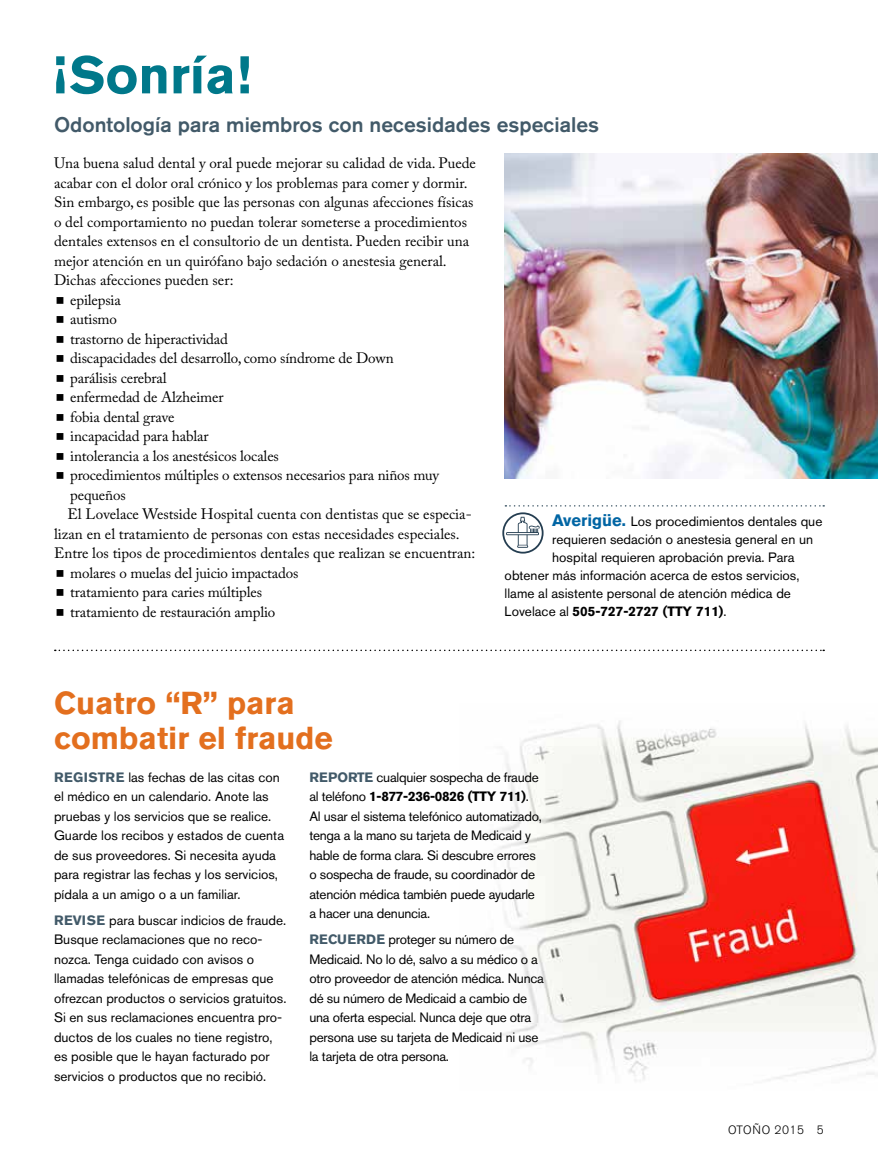
<style>
.page{position:relative;width:878px;height:1161px;background:#fff}
.page>*{position:absolute;margin:0;border:0;box-sizing:border-box;transform-origin:0 0}
.t1{font:700 52.5px "Akzidenz Grotesk BE";color:#00788a}
.t2{font:700 31.5px/34.5px "Akzidenz Grotesk BE";color:#e36f1e}
.t3{font:500 21px "Akzidenz Grotesk BE";color:#425a69}
.t4{font:15px "Adobe Caslon Pro";color:#000}
.t5{font:13.5px/19.5px "Akzidenz Grotesk BE";color:#000}
.t6{font:13.5px/19.5px "Akzidenz Grotesk BE";letter-spacing:-.02em;color:#000}
.t7{font:700 13.5px "Akzidenz Grotesk BE";color:#000}
.t8{font:300 12px "Akzidenz Grotesk BE";letter-spacing:.04em;color:#000}
.s1{font-weight:700;font-size:16.5px;color:#0065a4}
.s2{font-weight:400}
.s3{font-weight:700;color:#425a69}
.s4{font-weight:700}
</style>
<div class="page">
<img style="left:493px;top:720px;width:385px;height:361px">
<svg style="left:55px;top:650px;width:769px;height:1px"></svg>
<img style="left:504px;top:154px;width:374px;height:325px">
<svg style="left:502px;top:505px;width:322px;height:49px"></svg>
<h1 class="t1" style="left:54px;top:45px;width:198px">¡Sonría!</h1>
<h3 class="t3" style="left:54px;top:112px;width:546px">Odontología para miembros con necesidades especiales</h3>
<p class="t4" style="left:54px;top:154px;width:423px">Una buena salud dental y oral puede mejorar su calidad de vida. Puede</p>
<p class="t4" style="left:54px;top:174px;width:415px">acabar con el dolor oral crónico y los problemas para comer y dormir.</p>
<p class="t4" style="left:54px;top:193px;width:421px">Sin embargo, es posible que las personas con algunas afecciones físicas</p>
<p class="t4" style="left:54px;top:213px;width:414px">o del comportamiento no puedan tolerar someterse a procedimientos</p>
<p class="t4" style="left:54px;top:232px;width:416px">dentales extensos en el consultorio de un dentista. Pueden recibir una</p>
<p class="t4" style="left:54px;top:252px;width:394px">mejor atención en un quirófano bajo sedación o anestesia general.</p>
<p class="t4" style="left:54px;top:271px;width:181px">Dichas afecciones pueden ser:</p>
<p class="t4" style="left:70px;top:291px;width:52px">epilepsia</p>
<p class="t4" style="left:70px;top:310px;width:48px">autismo</p>
<p class="t4" style="left:70px;top:330px;width:159px">trastorno de hiperactividad</p>
<p class="t4" style="left:70px;top:349px;width:325px">discapacidades del desarrollo, como síndrome de Down</p>
<p class="t4" style="left:70px;top:369px;width:98px">parálisis cerebral</p>
<p class="t4" style="left:70px;top:388px;width:155px">enfermedad de Alzheimer</p>
<p class="t4" style="left:70px;top:408px;width:106px">fobia dental grave</p>
<p class="t4" style="left:70px;top:427px;width:140px">incapacidad para hablar</p>
<p class="t4" style="left:70px;top:447px;width:210px">intolerancia a los anestésicos locales</p>
<p class="t4" style="left:70px;top:466px;width:370px">procedimientos múltiples o extensos necesarios para niños muy</p>
<p class="t4" style="left:70px;top:486px;width:57px">pequeños</p>
<p class="t4" style="left:68px;top:505px;width:406px">El Lovelace Westside Hospital cuenta con dentistas que se especia-</p>
<p class="t4" style="left:54px;top:525px;width:407px">lizan en el tratamiento de personas con estas necesidades especiales.</p>
<p class="t4" style="left:54px;top:544px;width:423px">Entre los tipos de procedimientos dentales que realizan se encuentran:</p>
<p class="t4" style="left:70px;top:564px;width:229px">molares o muelas del juicio impactados</p>
<p class="t4" style="left:70px;top:583px;width:193px">tratamiento para caries múltiples</p>
<p class="t4" style="left:70px;top:603px;width:207px">tratamiento de restauración amplio</p>
<p class="t5" style="left:552px;top:512px;width:272px"><span class="s1">Averigüe.</span> Los procedimientos dentales que</p>
<p class="t5" style="left:552px;top:530px;width:262px">requieren sedación o anestesia general en un</p>
<p class="t5" style="left:552px;top:548px;width:244px">hospital requieren aprobación previa. Para</p>
<p class="t5" style="left:504px;top:566px;width:296px">obtener más información acerca de estos servicios,</p>
<p class="t5" style="left:504px;top:584px;width:288px">llame al asistente personal de atención médica de</p>
<p class="t7" style="left:504px;top:604px;width:223px"><span class="s2">Lovelace al</span> 505-727-2727 (TTY 711)<span class="s2">.</span></p>
<h2 class="t2" style="left:54px;top:686px;width:280px">Cuatro “R” para combatir el fraude</h2>
<p class="t5" style="left:54px;top:767px;width:232px"><span class="s3">REGISTRE</span> las fechas de las citas con el médico en un calendario. Anote las pruebas y los servicios que se realice.<br>Guarde los recibos y estados de cuenta de sus proveedores. Si necesita ayuda para registrar las fechas y los servicios, pídala a un amigo o a un familiar.</p>
<p class="t5" style="left:54px;top:910px;width:234px"><span class="s3">REVISE</span> para buscar indicios de fraude.<br>Busque reclamaciones que no reco&shy;nozca. Tenga cuidado con avisos o llamadas telefónicas de empresas que ofrezcan productos o servicios gratuitos.<br>Si en sus reclamaciones encuentra pro&shy;ductos de los cuales no tiene registro, es posible que le hayan facturado por servicios o productos que no recibió.</p>
<p class="t6" style="left:309px;top:767px;width:234px"><span class="s3">REPORTE</span> cualquier sospecha de fraude al teléfono <span class="s4">1-877-236-0826 (TTY 711)</span>.<br>Al usar el sistema telefónico automatizado, tenga a la mano su tarjeta de Medicaid y hable de forma clara. Si descubre errores o sospecha de fraude, su coordinador de atención médica también puede ayudarle a hacer una denuncia.</p>
<p class="t6" style="left:309px;top:930px;width:236px"><span class="s3">RECUERDE</span> proteger su número de Medicaid. No lo dé, salvo a su médico o a otro proveedor de atención médica. Nunca dé su número de Medicaid a cambio de una oferta especial. Nunca deje que otra persona use su tarjeta de Medicaid ni use la tarjeta de otra persona.</p>
<p class="t8" style="left:728px;top:1123px;width:97px">OTOÑO 2015 5</p>
</div>
